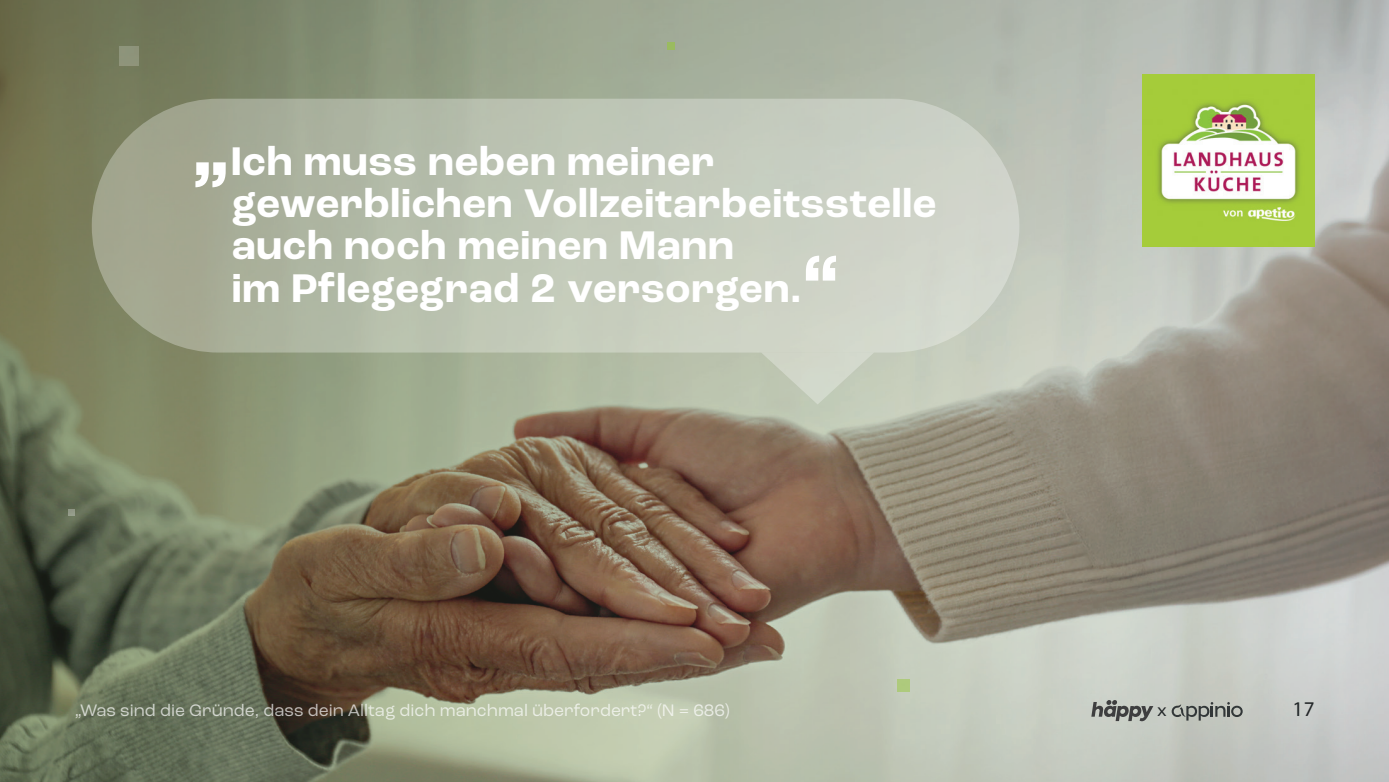
<style>
.page{position:relative;width:1389px;height:782px;background:#fff}
.page>*{position:absolute;margin:0;border:0;box-sizing:border-box;transform-origin:0 0}
.t1{font:700 42px/42.2px "Roc Grotesk";letter-spacing:.02em;color:#fff}
.t2{font:21px "Myriad Pro";color:#222628}
.t3{font:17.5px "Roc Grotesk";color:#fff}
.t4{font:17.5px "Roc Grotesk";color:#222628}
.s1{font-size:84px}
</style>
<div class="page">
<img style="left:0;top:0;width:1389px;height:781px">
<div style="left:668px;top:42px;width:7px;height:8px;background:#9abb60"></div>
<div style="left:897px;top:678px;width:13px;height:13px;background:#aeca7d"></div>
<img style="left:1143px;top:74px;width:172px;height:172px">
<div style="left:119px;top:46px;width:20px;height:20px;background:#8d947b"></div>
<svg style="left:68px;top:509px;width:6px;height:6px"></svg>
<div style="left:92px;top:99px;width:927px;height:253px;background:linear-gradient(to right,#a1a790,#d7ddd4);border-radius:127px"></div>
<svg style="left:761px;top:352px;width:113px;height:52px;background:#c9d0bf"></svg>
<svg style="left:1172px;top:701px;width:71px;height:19px"></svg>
<svg style="left:1091px;top:699px;width:62px;height:22px"></svg>
<p class="t1" style="left:232px;top:141px;width:706px;text-indent:-40px"><span class="s1">„</span>Ich muss neben meiner gewerblichen Vollzeitarbeitsstelle auch noch meinen Mann<br>im Pflegegrad 2 versorgen.<span class="s1">“</span></p>
<p class="t3" style="left:74px;top:700px;width:657px">„Was sind die Gründe, dass dein Alltag dich manchmal überfordert?“ (N = 686)</p>
<p class="t2" style="left:1293px;top:696px;width:23px">17</p>
<p class="t4" style="left:1157px;top:699px;width:11px">x</p>
</div>
